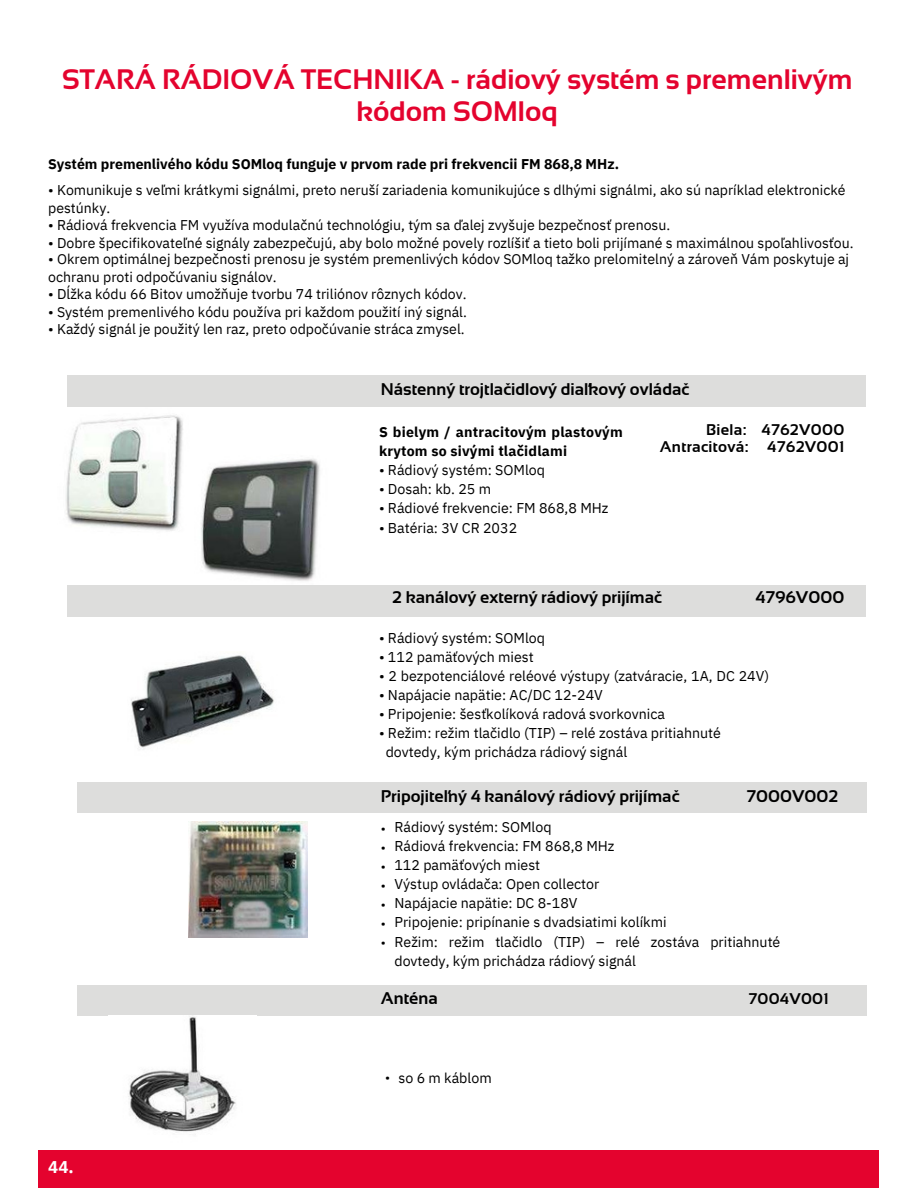
<style>
.page{position:relative;width:918px;height:1188px;background:#fff}
.page>*{position:absolute;margin:0;border:0;box-sizing:border-box;transform-origin:0 0}
.t1{font:700 28.2px/32.7px "Sansation";color:#e4032e;text-align:center}
.t2{font:700 16.95px "Sansation";color:#000}
.t3{font:700 16.95px "IBM Plex Sans";color:#fff}
.t4{font:700 15.45px/16.8px "Sansation";letter-spacing:.02em;color:#000;text-align:right}
.t5{font:14.25px/19.2px "IBM Plex Sans";color:#000}
.t6{font:700 14.25px/19.2px "IBM Plex Sans";letter-spacing:.015em;color:#000}
.t7{font:14.1px "IBM Plex Sans";color:#000}
.t8{font:700 14.1px "IBM Plex Sans";color:#000}
.t9{font:12.75px/19.2px "IBM Plex Sans";color:#000;text-align:justify}
</style>
<div class="page">
<div style="left:39px;top:1150px;width:840px;height:38px;background:#e4032e"></div>
<div style="left:67px;top:376px;width:799px;height:31px;background:#dddddc"></div>
<img style="left:66px;top:415px;width:117px;height:116px">
<img style="left:201px;top:459px;width:119px;height:122px">
<div style="left:67px;top:585px;width:799px;height:31px;background:#dddddc"></div>
<div style="left:77px;top:783px;width:789px;height:30px;background:#dddddc"></div>
<div style="left:77px;top:985px;width:789px;height:31px;background:#dddddc"></div>
<img style="left:131px;top:655px;width:143px;height:95px">
<img style="left:188px;top:821px;width:120px;height:116px">
<img style="left:108px;top:1015px;width:149px;height:120px">
<p class="t1" style="left:62px;top:63px;width:792px">STARÁ RÁDIOVÁ TECHNIKA - rádiový systém s premenlivým kódom SOMloq</p>
<p class="t8" style="left:48px;top:154px;width:572px">Systém premenlivého kódu SOMloq funguje v prvom rade pri frekvencii FM 868,8 MHz.</p>
<p class="t7" style="left:48px;top:180px;width:799px">• Komunikuje s veľmi krátkymi signálmi, preto neruší zariadenia komunikujúce s dlhými signálmi, ako sú napríklad elektronické</p>
<p class="t7" style="left:48px;top:198px;width:64px">pestúnky.</p>
<p class="t7" style="left:48px;top:215px;width:624px">• Rádiová frekvencia FM využíva modulačnú technológiu, tým sa ďalej zvyšuje bezpečnosť prenosu.</p>
<p class="t7" style="left:48px;top:233px;width:807px">• Dobre špecifikovateľné signály zabezpečujú, aby bolo možné povely rozlíšiť a tieto boli prijímané s maximálnou spoľahlivosťou.</p>
<h3 class="t7" style="left:48px;top:250px;width:802px">• Okrem optimálnej bezpečnosti prenosu je systém premenlivých kódov SOMloq tažko prelomitelný a zároveň Vám poskytuje aj</h3>
<p class="t7" style="left:48px;top:268px;width:230px">ochranu proti odpočúvaniu signálov.</p>
<p class="t7" style="left:48px;top:285px;width:420px">• Dĺžka kódu 66 Bitov umožňuje tvorbu 74 triliónov rôznych kódov.</p>
<p class="t7" style="left:48px;top:303px;width:420px">• Systém premenlivého kódu používa pri každom použití iný signál.</p>
<p class="t7" style="left:48px;top:320px;width:418px">• Každý signál je použitý len raz, preto odpočúvanie stráca zmysel.</p>
<p class="t2" style="left:381px;top:380px;width:310px">Nástenný trojtlačidlový diaľkový ovládač</p>
<p class="t6" style="left:379px;top:422px;width:245px">S bielym / antracitovým plastovým krytom so sivými tlačidlami</p>
<p class="t5" style="left:379px;top:460px;width:168px">• Rádiový systém: SOMloq</p>
<p class="t5" style="left:379px;top:479px;width:114px">• Dosah: kb. 25 m</p>
<p class="t5" style="left:379px;top:498px;width:231px">• Rádiové frekvencie: FM 868,8 MHz</p>
<p class="t5" style="left:379px;top:518px;width:140px">• Batéria: 3V CR 2032</p>
<h2 class="t4" style="left:660px;top:422px;width:186px">Biela: 4762V000<br>Antracitová: 4762V001</h2>
<p class="t2" style="left:392px;top:588px;width:271px">2 kanálový externý rádiový prijímač</p>
<h3 class="t2" style="left:755px;top:588px;width:90px">4796V000</h3>
<p class="t5" style="left:379px;top:628px;width:168px">• Rádiový systém: SOMloq</p>
<p class="t5" style="left:379px;top:647px;width:156px">• 112 pamäťových miest</p>
<h3 class="t5" style="left:379px;top:666px;width:392px">• 2 bezpotenciálové reléové výstupy (zatváracie, 1A, DC 24V)</h3>
<h3 class="t5" style="left:379px;top:685px;width:225px">• Napájacie napätie: AC/DC 12-24V</h3>
<p class="t5" style="left:379px;top:704px;width:288px">• Pripojenie: šesťkolíková radová svorkovnica</p>
<p class="t5" style="left:379px;top:723px;width:343px">• Režim: režim tlačidlo (TIP) – relé zostáva pritiahnuté</p>
<p class="t5" style="left:386px;top:742px;width:243px">dovtedy, kým prichádza rádiový signál</p>
<h3 class="t2" style="left:381px;top:786px;width:300px">Pripojiteľný 4 kanálový rádiový prijímač</h3>
<h3 class="t2" style="left:747px;top:786px;width:93px">7000V002</h3>
<h3 class="t9" style="left:381px;top:818px;width:7px">• • • • • • •</h3>
<p class="t5" style="left:394px;top:817px;width:159px">Rádiový systém: SOMloq</p>
<p class="t5" style="left:394px;top:836px;width:222px">Rádiová frekvencia: FM 868,8 MHz</p>
<p class="t5" style="left:394px;top:855px;width:147px">112 pamäťových miest</p>
<p class="t5" style="left:394px;top:874px;width:206px">Výstup ovládača: Open collector</p>
<p class="t5" style="left:394px;top:893px;width:185px">Napájacie napätie: DC 8-18V</p>
<p class="t5" style="left:394px;top:913px;width:274px">Pripojenie: pripínanie s dvadsiatimi kolíkmi</p>
<h3 class="t5" style="left:394px;top:932px;width:387px">Režim: režim tlačidlo (TIP) – relé zostáva pritiahnuté dovtedy, kým prichádza rádiový signál</h3>
<p class="t3" style="left:48px;top:1155px;width:27px">44.</p>
<p class="t2" style="left:381px;top:988px;width:58px">Anténa</p>
<p class="t9" style="left:385px;top:1068px;width:7px">•</p>
<h2 class="t5" style="left:398px;top:1068px;width:95px">so 6 m káblom</h2>
<p class="t4" style="left:748px;top:990px;width:82px">7004V001</p>
</div>
